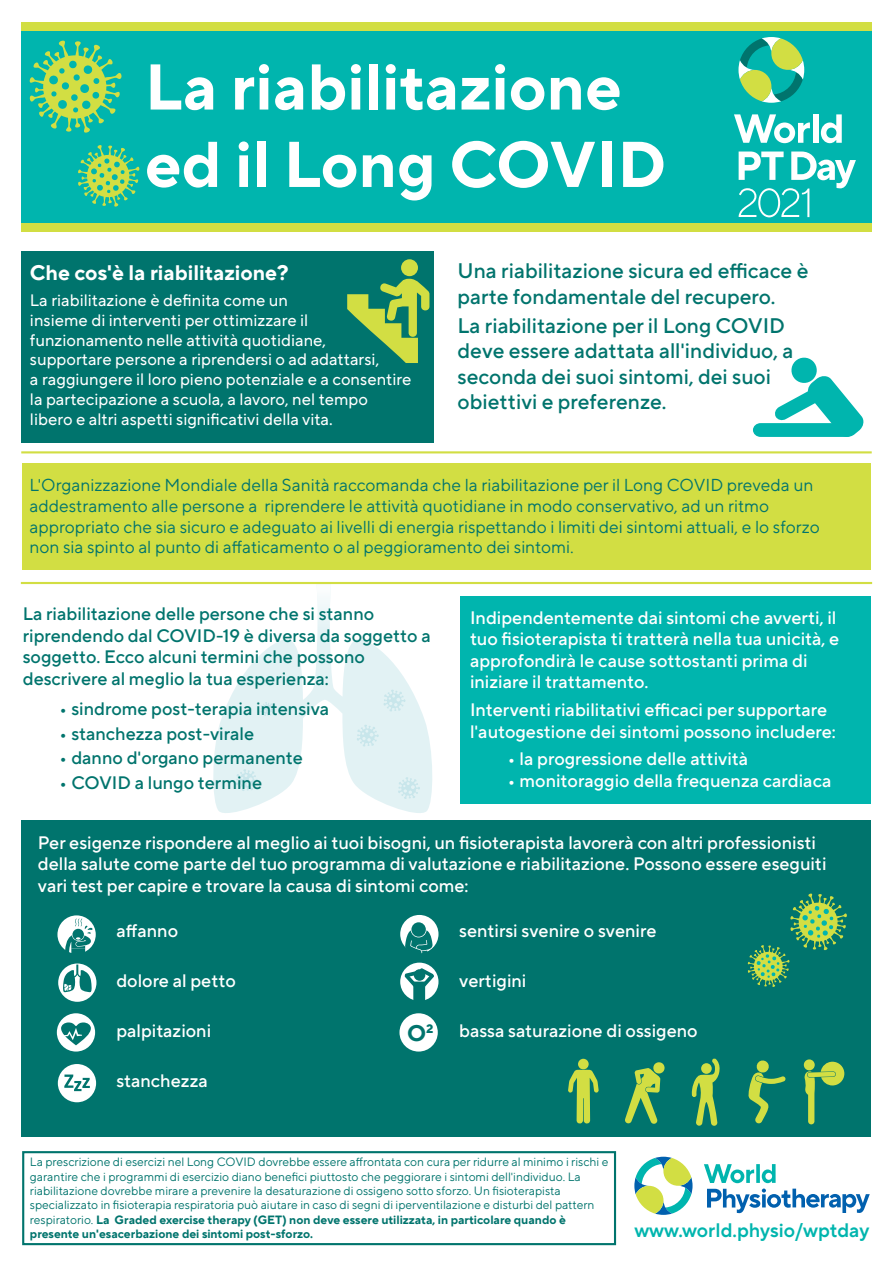
<style>
.page{position:relative;width:893px;height:1263px;background:#fff}
.page>*{position:absolute;margin:0;border:0;box-sizing:border-box;transform-origin:0 0}
.t1{font:700 64.5px/77.4px "TT Norms Pro";color:#fff}
.t2{font:700 22.5px "TT Norms Pro";color:#00746d}
.t3{font:500 21px/25.2px "TT Norms Pro";color:#00746d}
.t4{font:700 21px "TT Norms Pro";color:#fff}
.t5{font:600 19.5px "TT Norms Pro";color:#00b5ae}
.t6{font:500 18px/21.6px "TT Norms Pro";color:#fff}
.t7{font:500 18px/21.6px "TT Norms Pro";color:#00746d}
.t8{font:17.25px/20.7px "TT Norms Pro";color:#00746d}
.t9{font:16.5px/19.8px "TT Norms Pro";color:#fff}
.t10{font:12px/14.4px "TT Norms Pro";color:#00746d}
.s1{font-weight:700}
</style>
<div class="page">
<svg style="left:213px;top:584px;width:219px;height:229px"></svg>
<hr style="left:21px;top:451px;width:851px;height:2px;background:#d2de43">
<div style="left:21px;top:251px;width:413px;height:191px;background:#00746d"></div>
<div style="left:22px;top:463px;width:849px;height:106px;background:#d2de43"></div>
<div style="left:21px;top:24px;width:851px;height:199px;background:#00b5ae"></div>
<div style="left:21px;top:223px;width:851px;height:9px;background:#d2de43"></div>
<div style="left:21px;top:22px;width:851px;height:9px;background:#d2de43"></div>
<svg style="left:738px;top:37px;width:66px;height:66px"></svg>
<svg style="left:734px;top:114px;width:76px;height:29px"></svg>
<div style="left:813px;top:114px;width:6px;height:29px;background:#fff"></div>
<svg style="left:821px;top:114px;width:21px;height:29px"></svg>
<svg style="left:739px;top:152px;width:117px;height:65px"></svg>
<svg style="left:29px;top:40px;width:93px;height:93px"></svg>
<svg style="left:704px;top:1164px;width:166px;height:49px"></svg>
<svg style="left:634px;top:1157px;width:58px;height:58px"></svg>
<div style="left:22px;top:1151px;width:594px;height:94px;border:2px solid #00746d"></div>
<div style="left:21px;top:820px;width:850px;height:316px;background:#00746d"></div>
<div style="left:57px;top:1013px;width:38px;height:38px;background:#fff;border-radius:50%"></div>
<svg style="left:61px;top:1022px;width:30px;height:23px"></svg>
<div style="left:58px;top:1064px;width:38px;height:38px;background:#fff;border-radius:50%"></div>
<div style="left:400px;top:915px;width:38px;height:38px;background:#fff;border-radius:50%"></div>
<div style="left:411px;top:922px;width:15px;height:15px;background:#00746d;border-radius:50%"></div>
<svg style="left:78px;top:145px;width:62px;height:62px"></svg>
<svg style="left:347px;top:259px;width:82px;height:104px"></svg>
<svg style="left:753px;top:357px;width:111px;height:80px"></svg>
<hr style="left:21px;top:582px;width:851px;height:2px;background:#d2de43">
<div style="left:460px;top:596px;width:411px;height:208px;background:#00b5ae"></div>
<svg style="left:57px;top:915px;width:39px;height:39px"></svg>
<div style="left:58px;top:963px;width:38px;height:39px;background:#fff;border-radius:50%"></div>
<svg style="left:62px;top:918px;width:32px;height:74px"></svg>
<svg style="left:64px;top:1074px;width:26px;height:17px"></svg>
<div style="left:400px;top:963px;width:38px;height:38px;background:#fff;border-radius:50%"></div>
<svg style="left:403px;top:930px;width:31px;height:86px"></svg>
<div style="left:399px;top:1013px;width:39px;height:38px;background:#fff;border-radius:50%"></div>
<svg style="left:357px;top:725px;width:22px;height:21px"></svg>
<svg style="left:398px;top:777px;width:22px;height:22px"></svg>
<svg style="left:236px;top:769px;width:22px;height:22px"></svg>
<svg style="left:384px;top:690px;width:21px;height:21px"></svg>
<svg style="left:260px;top:702px;width:14px;height:14px"></svg>
<svg style="left:804px;top:1059px;width:40px;height:65px"></svg>
<svg style="left:748px;top:1060px;width:38px;height:64px"></svg>
<svg style="left:625px;top:1062px;width:40px;height:62px"></svg>
<svg style="left:568px;top:1069px;width:31px;height:55px"></svg>
<div style="left:578px;top:1059px;width:11px;height:10px;background:#d2de43;border-radius:50%"></div>
<svg style="left:692px;top:1058px;width:28px;height:68px"></svg>
<div style="left:701px;top:1063px;width:11px;height:11px;background:#d2de43;border-radius:50%"></div>
<svg style="left:747px;top:893px;width:100px;height:94px"></svg>
<h1 class="t1" style="left:145px;top:43px;width:523px">La riabilitazione ed il Long COVID</h1>
<p class="t4" style="left:30px;top:257px;width:260px">Che cos'è la riabilitazione?</p>
<p class="t9" style="left:30px;top:289px;width:383px">La riabilitazione è definita come un<br>insieme di interventi per ottimizzare il funzionamento nelle attività quotidiane, supportare persone a riprendersi o ad adattarsi,<br>a raggiungere il loro pieno potenziale e a consentire la partecipazione a scuola, a lavoro, nel tempo libero e altri aspetti significativi della vita.</p>
<p class="t3" style="left:458px;top:257px;width:352px">Una riabilitazione sicura ed efficace è parte fondamentale del recupero.</p>
<p class="t3" style="left:458px;top:312px;width:337px">La riabilitazione per il Long COVID deve essere adattata all'individuo, a seconda dei suoi sintomi, dei suoi obiettivi e preferenze.</p>
<p class="t8" style="left:30px;top:473px;width:792px">L'Organizzazione Mondiale della Sanità raccomanda che la riabilitazione per il Long COVID preveda un addestramento alle persone a riprendere le attività quotidiane in modo conservativo, ad un ritmo appropriato che sia sicuro e adeguato ai livelli di energia rispettando i limiti dei sintomi attuali, e lo sforzo non sia spinto al punto di affaticamento o al peggioramento dei sintomi.</p>
<p class="t7" style="left:23px;top:601px;width:409px">La riabilitazione delle persone che si stanno riprendendo dal COVID-19 è diversa da soggetto a soggetto. Ecco alcuni termini che possono descrivere al meglio la tua esperienza:</p>
<p class="t7" style="left:59px;top:696px;width:271px">• sindrome post-terapia intensiva</p>
<p class="t7" style="left:59px;top:721px;width:196px">• stanchezza post-virale</p>
<p class="t7" style="left:59px;top:746px;width:245px">• danno d'organo permanente</p>
<p class="t7" style="left:59px;top:770px;width:204px">• COVID a lungo termine</p>
<p class="t6" style="left:470px;top:605px;width:371px">Indipendentemente dai sintomi che avverti, il tuo fisioterapista ti tratterà nella tua unicità, e approfondirà le cause sottostanti prima di iniziare il trattamento.</p>
<p class="t6" style="left:470px;top:697px;width:367px">Interventi riabilitativi efficaci per supportare l'autogestione dei sintomi possono includere:</p>
<p class="t6" style="left:508px;top:747px;width:242px">• la progressione delle attività</p>
<p class="t6" style="left:508px;top:768px;width:325px">• monitoraggio della frequenza cardiaca</p>
<p class="t6" style="left:38px;top:830px;width:790px">Per esigenze rispondere al meglio ai tuoi bisogni, un fisioterapista lavorerà con altri professionisti della salute come parte del tuo programma di valutazione e riabilitazione. Possono essere eseguiti vari test per capire e trovare la causa di sintomi come:</p>
<p class="t6" style="left:116px;top:918px;width:63px">affanno</p>
<p class="t6" style="left:116px;top:968px;width:121px">dolore al petto</p>
<p class="t6" style="left:116px;top:1018px;width:96px">palpitazioni</p>
<p class="t6" style="left:116px;top:1068px;width:93px">stanchezza</p>
<p class="t2" style="left:407px;top:1016px;width:28px">O<sup>2</sup></p>
<p class="t6" style="left:459px;top:918px;width:199px">sentirsi svenire o svenire</p>
<p class="t6" style="left:459px;top:968px;width:69px">vertigini</p>
<p class="t6" style="left:459px;top:1018px;width:240px">bassa saturazione di ossigeno</p>
<p class="t10" style="left:30px;top:1154px;width:580px">La prescrizione di esercizi nel Long COVID dovrebbe essere affrontata con cura per ridurre al minimo i rischi e garantire che i programmi di esercizio diano benefici piuttosto che peggiorare i sintomi dell'individuo. La riabilitazione dovrebbe mirare a prevenire la desaturazione di ossigeno sotto sforzo. Un fisioterapista specializzato in fisioterapia respiratoria può aiutare in caso di segni di iperventilazione e disturbi del pattern respiratorio. <span class="s1">La Graded exercise therapy (GET) non deve essere utilizzata, in particolare quando è presente un'esacerbazione dei sintomi post-sforzo.</span></p>
<p class="t5" style="left:634px;top:1216px;width:236px">www.world.physio/wptday</p>
</div>
